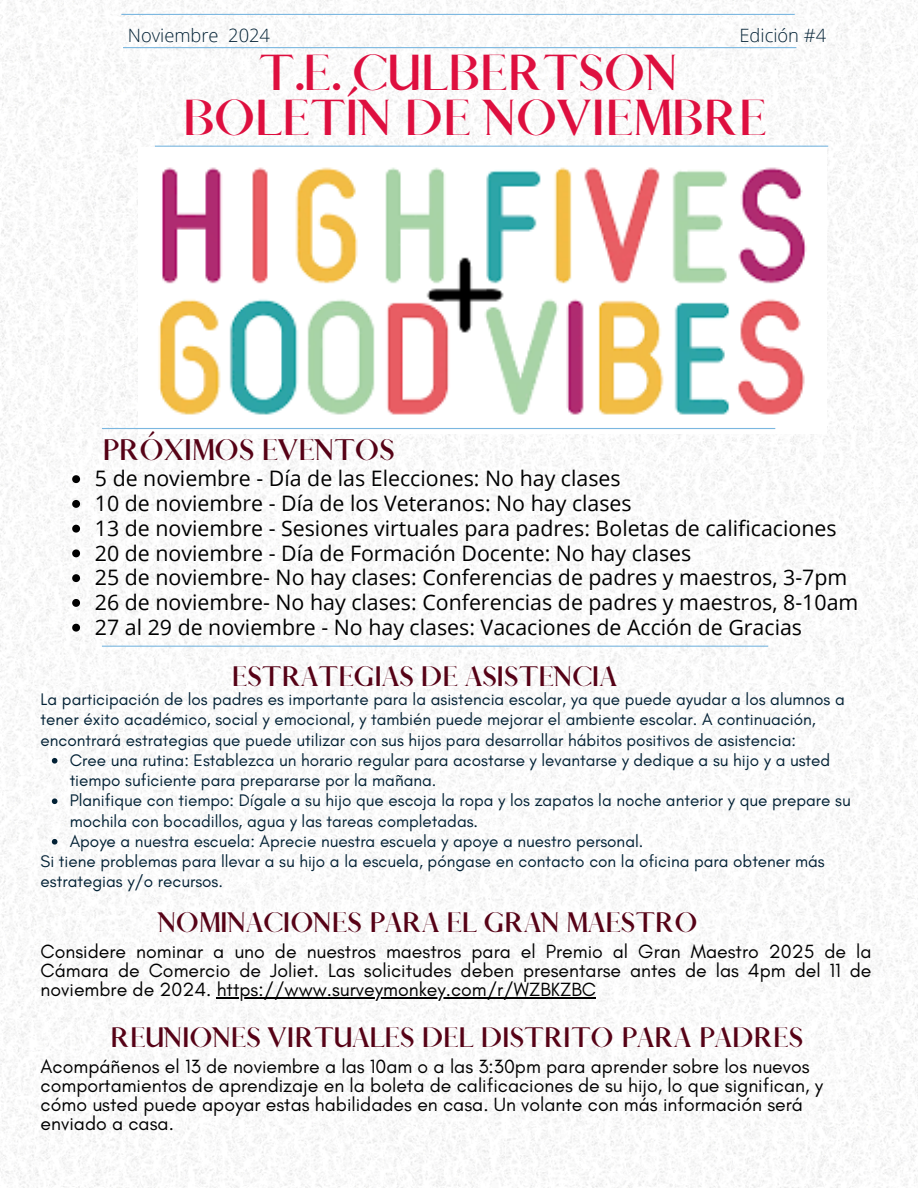
<style>
.page{position:relative;width:918px;height:1188px;background:#fff}
.page>*{position:absolute;margin:0;border:0;box-sizing:border-box;transform-origin:0 0}
.t1{font:700 45.6px/45px "Afrah";color:#de0f3f;text-align:center}
.t2{font:700 26.85px "Afrah";color:#560216}
.t3{font:700 25.35px "Afrah";color:#560216}
.t4{font:21.3px "Open Sans";color:#000}
.t5{font:19.5px/19.2px "Glacial Indifference";color:#000;text-align:justify}
.t6{font:300 18.3px "Open Sans";color:#022135}
.t7{font:17.1px/20.2px "Glacial Indifference";color:#022135}
</style>
<div class="page">
<img style="left:0;top:0;width:918px;height:1188px">
<hr style="left:123px;top:47px;width:673px;height:1px;background:#7bb7e0">
<img style="left:139px;top:148px;width:687px;height:286px">
<hr style="left:102px;top:428px;width:673px;height:1px;background:#7bb7e0">
<hr style="left:102px;top:646px;width:666px;height:1px;background:#7bb7e0">
<hr style="left:121px;top:14px;width:674px;height:1px;background:#7bb7e0">
<hr style="left:155px;top:146px;width:673px;height:1px;background:#7bb7e0">
<svg style="left:72px;top:475px;width:8px;height:8px"></svg>
<svg style="left:72px;top:500px;width:8px;height:8px"></svg>
<svg style="left:72px;top:525px;width:8px;height:8px"></svg>
<svg style="left:72px;top:549px;width:8px;height:8px"></svg>
<svg style="left:72px;top:574px;width:8px;height:8px"></svg>
<svg style="left:72px;top:599px;width:8px;height:8px"></svg>
<svg style="left:72px;top:624px;width:8px;height:8px"></svg>
<svg style="left:52px;top:758px;width:5px;height:6px"></svg>
<svg style="left:52px;top:798px;width:5px;height:6px"></svg>
<svg style="left:52px;top:839px;width:5px;height:6px"></svg>
<hr style="left:217px;top:997px;width:379px;height:1px;background:#000">
<h1 class="t6" style="left:128px;top:23px;width:144px">Noviembre 2024</h1>
<p class="t6" style="left:740px;top:23px;width:88px">Edición #4</p>
<p class="t1" style="left:183px;top:52px;width:586px">T.E. CULBERTSON<br>BOLETÍN DE NOVIEMBRE</p>
<h2 class="t2" style="left:102px;top:433px;width:294px">PRÓXIMOS EVENTOS</h2>
<p class="t4" style="left:95px;top:464px;width:527px">5 de noviembre - Día de las Elecciones: No hay clases</p>
<p class="t4" style="left:95px;top:488px;width:538px">10 de noviembre - Día de los Veteranos: No hay clases</p>
<p class="t4" style="left:95px;top:513px;width:743px">13 de noviembre - Sesiones virtuales para padres: Boletas de calificaciones</p>
<p class="t4" style="left:95px;top:538px;width:598px">20 de noviembre - Día de Formación Docente: No hay clases</p>
<p class="t4" style="left:95px;top:563px;width:754px">25 de noviembre- No hay clases: Conferencias de padres y maestros, 3-7pm</p>
<p class="t4" style="left:95px;top:587px;width:765px">26 de noviembre- No hay clases: Conferencias de padres y maestros, 8-10am</p>
<p class="t4" style="left:95px;top:612px;width:709px">27 al 29 de noviembre - No hay clases: Vacaciones de Acción de Gracias</p>
<p class="t3" style="left:232px;top:660px;width:387px">ESTRATEGIAS DE ASISTENCIA</p>
<h2 class="t7" style="left:41px;top:689px;width:806px">La participación de los padres es importante para la asistencia escolar, ya que puede ayudar a los alumnos a tener éxito académico, social y emocional, y también puede mejorar el ambiente escolar. A continuación, encontrará estrategias que puede utilizar con sus hijos para desarrollar hábitos positivos de asistencia:</h2>
<p class="t7" style="left:70px;top:750px;width:762px">Cree una rutina: Establezca un horario regular para acostarse y levantarse y dedique a su hijo y a usted tiempo suficiente para prepararse por la mañana.</p>
<p class="t7" style="left:70px;top:790px;width:783px">Planifique con tiempo: Dígale a su hijo que escoja la ropa y los zapatos la noche anterior y que prepare su mochila con bocadillos, agua y las tareas completadas.</p>
<p class="t7" style="left:70px;top:831px;width:575px">Apoye a nuestra escuela: Aprecie nuestra escuela y apoye a nuestro personal.</p>
<p class="t7" style="left:41px;top:851px;width:786px">Si tiene problemas para llevar a su hijo a la escuela, póngase en contacto con la oficina para obtener más estrategias y/o recursos.</p>
<h2 class="t3" style="left:158px;top:907px;width:541px">NOMINACIONES PARA EL GRAN MAESTRO</h2>
<p class="t5" style="left:41px;top:941px;width:832px">Considere nominar a uno de nuestros maestros para el Premio al Gran Maestro 2025 de la Cámara de Comercio de Joliet. Las solicitudes deben presentarse antes de las 4pm del 11 de noviembre de 2024. https://www.surveymonkey.com/r/WZBKZBC</p>
<h3 class="t3" style="left:111px;top:1022px;width:694px">REUNIONES VIRTUALES DEL DISTRITO PARA PADRES</h3>
<p class="t5" style="left:41px;top:1056px;width:784px;text-align:left">Acompáñenos el 13 de noviembre a las 10am o a las 3:30pm para aprender sobre los nuevos comportamientos de aprendizaje en la boleta de calificaciones de su hijo, lo que significan, y cómo usted puede apoyar estas habilidades en casa. Un volante con más información será enviado a casa.</p>
</div>
